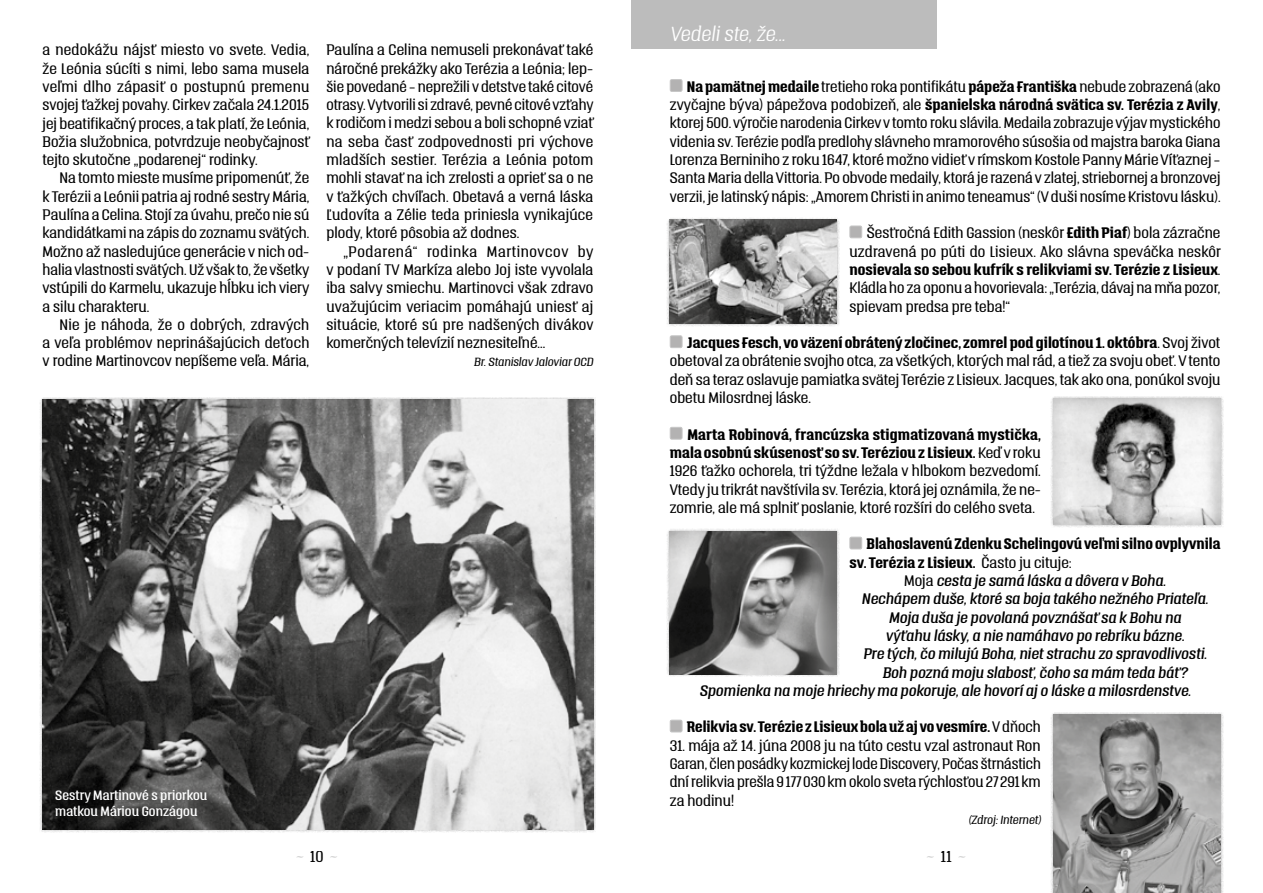
<style>
.page{position:relative;width:1263px;height:893px;background:#fff}
.page>*{position:absolute;margin:0;border:0;box-sizing:border-box;transform-origin:0 0}
.t1{font:italic 100 18px "Triump";letter-spacing:.005em;color:#fff}
.t2{font:300 14.25px "Triump";color:#d0d0d0}
.t3{font:300 13.5px/18.3px "Triump";letter-spacing:.005em;color:#000;text-align:justify}
.t4{font:italic 13.5px "Triump";letter-spacing:.005em;color:#000}
.t5{font:700 13.5px "Triump";letter-spacing:.005em;color:#000}
.t6{font:12px/16.2px "Triump";letter-spacing:.005em;color:#fff}
.t7{font:italic 300 10.5px "Triump";letter-spacing:.005em;color:#000}
.s1{font-weight:700}
.s2{font-weight:300}
.s3{font-weight:300;font-style:normal}
.s4{color:#000}
</style>
<div class="page">
<div style="left:631px;top:0;width:305px;height:48px;background:#bcbcbc"></div>
<div style="left:670px;top:80px;width:12px;height:11px;background:#b3b2b2;border-radius:2px"></div>
<div style="left:670px;top:79px;width:12px;height:13px;border:1px solid #c6c6c6;border-radius:2px"></div>
<div style="left:850px;top:226px;width:12px;height:12px;background:#b3b2b2;border-radius:2px"></div>
<div style="left:849px;top:226px;width:13px;height:12px;border:1px solid #c6c6c6;border-radius:2px"></div>
<div style="left:670px;top:336px;width:12px;height:12px;background:#b3b2b2;border-radius:2px"></div>
<div style="left:670px;top:335px;width:12px;height:13px;border:1px solid #c6c6c6;border-radius:2px"></div>
<div style="left:670px;top:427px;width:12px;height:12px;background:#b3b2b2;border-radius:2px"></div>
<div style="left:670px;top:427px;width:12px;height:13px;border:1px solid #c6c6c6;border-radius:2px"></div>
<div style="left:850px;top:537px;width:12px;height:12px;background:#b3b2b2;border-radius:2px"></div>
<div style="left:849px;top:537px;width:13px;height:12px;border:1px solid #c6c6c6;border-radius:2px"></div>
<div style="left:670px;top:720px;width:12px;height:12px;background:#b3b2b2;border-radius:2px"></div>
<div style="left:670px;top:720px;width:12px;height:12px;border:1px solid #c6c6c6;border-radius:2px"></div>
<div style="left:39px;top:397px;width:557px;height:435px;background:#000;opacity:.3"></div>
<img style="left:43px;top:400px;width:550px;height:429px">
<div style="left:666px;top:217px;width:174px;height:110px;background:#000;opacity:.3"></div>
<img style="left:670px;top:220px;width:167px;height:103px">
<div style="left:666px;top:528px;width:174px;height:149px;background:#000;opacity:.3"></div>
<img style="left:670px;top:531px;width:167px;height:143px">
<div style="left:1041px;top:388px;width:194px;height:138px;background:#000;opacity:.25"></div>
<div style="left:1050px;top:711px;width:173px;height:182px;background:#000;opacity:.3"></div>
<img style="left:1053px;top:714px;width:167px;height:179px">
<p class="t3" style="left:43px;top:41px;width:269px">a nedokážu nájsť miesto vo svete. Vedia, že Leónia súcíti s nimi, lebo sama musela veľmi dlho zápasiť o postupnú premenu svojej ťažkej povahy. Cirkev začala 24.1.2015 jej beatifikačný proces, a tak platí, že Leónia, Božia služobnica, potvrdzuje neobyčajnosť tejto skutočne „podarenej“ rodinky.</p>
<p class="t3" style="left:43px;top:169px;width:268px;text-indent:17px">Na tomto mieste musíme pripomenúť, že k Terézii a Leónii patria aj rodné sestry Mária, Paulína a Celina. Stojí za úvahu, prečo nie sú kandidátkami na zápis do zoznamu svätých.<br>Možno až nasledujúce generácie v nich od&shy;halia vlastnosti svätých. Už však to, že všetky vstúpili do Karmelu, ukazuje hĺbku ich viery a silu charakteru.</p>
<p class="t3" style="left:43px;top:315px;width:268px;text-indent:17px">Nie je náhoda, že o dobrých, zdravých a veľa problémov neprinášajúcich deťoch v rodine Martinovcov nepíšeme veľa. Mária,</p>
<p class="t3" style="left:326px;top:41px;width:269px">Paulína a Celina nemuseli prekonávať také náročné prekážky ako Terézia a Leónia; lep&shy;šie povedané – neprežili v detstve také citové otrasy. Vytvorili si zdravé, pevné citové vzťahy k rodičom i medzi sebou a boli schopné vziať na seba časť zodpovednosti pri výchove mladších sestier. Terézia a Leónia potom mohli stavať na ich zrelosti a oprieť sa o ne v ťažkých chvíľach. Obetavá a verná láska Ľudovíta a Zélie teda priniesla vynikajúce plody, ktoré pôsobia až dodnes.</p>
<p class="t3" style="left:326px;top:242px;width:269px;text-indent:17px">„Podarená“ rodinka Martinovcov by v podaní TV Markíza alebo Joj iste vyvolala iba salvy smiechu. Martinovci však zdravo uvažujúcim veriacim pomáhajú uniesť aj situácie, ktoré sú pre nadšených divákov komerčných televízií neznesiteľné...</p>
<p class="t7" style="left:474px;top:355px;width:121px">Br. Stanislav Jaloviar OCD</p>
<p class="t6" style="left:55px;top:786px;width:154px">Sestry Martinové s priorkou matkou Máriou Gonzágou</p>
<h1 class="t1" style="left:670px;top:22px;width:117px">Vedeli ste, že...</h1>
<p class="t3" style="left:670px;top:77px;width:552px;text-indent:17px"><span class="s1">Na pamätnej medaile</span> tretieho roka pontifikátu <span class="s1">pápeža Františka</span> nebude zobrazená (ako zvyčajne býva) pápežova podobizeň, ale <span class="s1">španielska národná svätica sv. Terézia z Avily</span>, ktorej 500. výročie narodenia Cirkev v tomto roku slávila. Medaila zobrazuje výjav mystického videnia sv. Terézie podľa predlohy slávneho mramorového súsošia od majstra baroka Giana Lorenza Berniniho z roku 1647, ktoré možno vidieť v rímskom Kostole Panny Márie Víťaznej – Santa Maria della Vittoria. Po obvode medaily, ktorá je razená v zlatej, striebornej a bronzovej verzii, je latinský nápis: „Amorem Christi in animo teneamus“ (Vduši nosíme Kristovu lásku).</p>
<p class="t3" style="left:849px;top:224px;width:373px;text-indent:17px">Šesťročná Edith Gassion (neskôr <span class="s1">Edith Piaf</span>) bola zázračne uzdravená po púti do Lisieux. Ako slávna speváčka neskôr <span class="s1">nosievala so sebou kufrík s relikviami sv. Terézie z Lisieux</span>.<br>Kládla ho za oponu a hovorievala: „Terézia, dávaj na mňa pozor, spievam predsa pre teba!“</p>
<p class="t3" style="left:670px;top:333px;width:552px;text-indent:17px"><span class="s1">Jacques Fesch, vo väzení obrátený zločinec, zomrel pod gilotínou 1. októbra</span>. Svoj život obetoval za obrátenie svojho otca, za všetkých, ktorých mal rád, a tiež za svoju obeť. Vtento deň sa teraz oslavuje pamiatka svätej Terézie z Lisieux. Jacques, tak ako ona, ponúkol svoju obetu Milosrdnej láske.</p>
<p class="t3" style="left:670px;top:425px;width:373px;text-indent:18px"><span class="s1">Marta Robinová, francúzska stigmatizovaná mystička, mala osobnú skúsenosť so sv. Teréziou z Lisieux.</span> Keď v roku 1926 ťažko ochorela, tri týždne ležala v hlbokom bezvedomí.<br>Vtedy ju trikrát navštívila sv. Terézia, ktorá jej oznámila, že ne&shy;zomrie, ale má splniť poslanie, ktoré rozšíri do celého sveta.</p>
<p class="t5" style="left:866px;top:534px;width:355px">Blahoslavenú Zdenku Schelingovú veľmi silno ovplyvnila</p>
<p class="t5" style="left:849px;top:553px;width:224px">sv. Terézia z Lisieux. <span class="s2">Často ju cituje:</span></p>
<p class="t4" style="left:904px;top:571px;width:263px"><span class="s3">Moja</span> cesta je samá láska a dôvera v Boha.</p>
<p class="t4" style="left:862px;top:590px;width:348px">Nechápem duše, ktoré sa boja takého nežného Priateľa.</p>
<p class="t4" style="left:889px;top:608px;width:294px">Moja duša je povolaná povznášať sa k Bohu na</p>
<p class="t4" style="left:885px;top:626px;width:300px">výťahu lásky, a nie namáhavo po rebríku bázne.</p>
<p class="t4" style="left:863px;top:645px;width:345px">Pre tých, čo milujú Boha, niet strachu zo spravodlivosti.</p>
<p class="t4" style="left:882px;top:663px;width:307px">Boh pozná moju slabosť, čoho sa mám teda báť?</p>
<p class="t4" style="left:699px;top:681px;width:493px">Spomienka na moje hriechy ma pokoruje, ale hovorí aj o láske a milosrdenstve.</p>
<p class="t5" style="left:687px;top:717px;width:355px">Relikvia sv. Terézie z Lisieux bola už aj vo vesmíre. <span class="s2">Vdňoch</span></p>
<p class="t3" style="left:670px;top:736px;width:373px">31. mája až 14. júna 2008 ju na túto cestu vzal astronaut Ron Garan, člen posádky kozmickej lode Discovery, Počas štrnástich dní relikvia prešla 9177030km okolo sveta rýchlosťou 27291km za hodinu!</p>
<p class="t7" style="left:968px;top:813px;width:74px">(Zdroj: Internet)</p>
<p class="t2" style="left:295px;top:847px;width:44px">~ <span class="s4">10</span> ~</p>
<p class="t2" style="left:926px;top:847px;width:42px">~ <span class="s4">11</span> ~</p>
</div>
